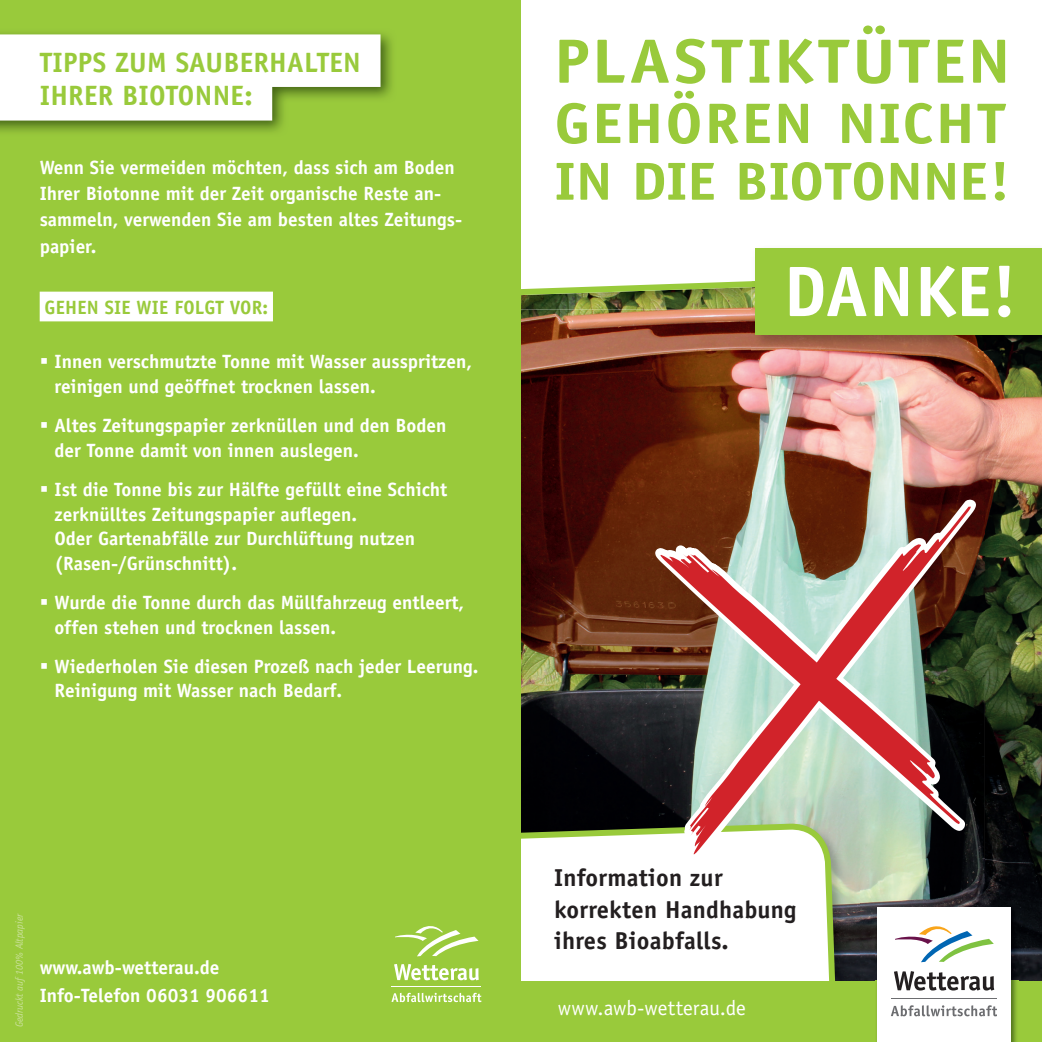
<style>
.page{position:relative;width:1042px;height:1042px;background:#fff}
.page>*{position:absolute;margin:0;border:0;box-sizing:border-box;transform-origin:0 0}
.t1{font:700 71.58px "Officina Sans";letter-spacing:.01em;color:#fff}
.t2{font:700 62.65px "Officina Sans";letter-spacing:.05em;color:#99ca3b;scale:1.1 1}
.t3{font:700 57.23px "Officina Sans";letter-spacing:.025em;color:#99ca3b;scale:1.1 1}
.t4{font:700 53.73px "Officina Sans";letter-spacing:-.005em;color:#99ca3b;scale:1.1 1}
.t5{font:700 28px/33.6px "Officina Sans";letter-spacing:.01em;color:#99ca3b}
.t6{font:700 24.5px/31.5px "Officina Sans";letter-spacing:.01em;color:#231f20}
.t7{font:21px "Officina Sans";color:#fff}
.t8{font:700 19.25px/24.5px "Officina Sans";color:#fff}
.t9{font:700 19.25px "Officina Sans";letter-spacing:.01em;color:#99ca3b}
.t10{font:italic 10.5px "Officina Sans";letter-spacing:-.01em;color:#cae19a}
</style>
<div class="page">
<img style="left:521px;top:297px;width:231px;height:224px">
<img style="left:752px;top:350px;width:232px;height:20px">
<img style="left:984px;top:350px;width:58px;height:631px">
<img style="left:859px;top:949px;width:16px;height:32px">
<svg style="left:521px;top:521px;width:323px;height:460px"></svg>
<svg style="left:521px;top:281px;width:231px;height:16px"></svg>
<img style="left:752px;top:287px;width:290px;height:63px">
<div style="left:755px;top:248px;width:287px;height:87px;background:#99ca3b"></div>
<div style="left:514px;top:981px;width:528px;height:61px;background:#99ca3b"></div>
<img style="left:875px;top:949px;width:143px;height:93px">
<div style="left:876px;top:907px;width:134px;height:135px;background:#fff"></div>
<svg style="left:921px;top:949px;width:48px;height:13px"></svg>
<svg style="left:894px;top:971px;width:100px;height:19px"></svg>
<hr style="left:891px;top:998px;width:105px;height:1px;background:#6c6d70">
<svg style="left:891px;top:1005px;width:105px;height:11px"></svg>
<div style="left:0;top:0;width:521px;height:1042px;background:#99ca3b"></div>
<div style="left:40px;top:292px;width:233px;height:29px;background:#fff"></div>
<img style="left:0;top:33px;width:392px;height:99px">
<div style="left:0;top:34px;width:380px;height:53px;background:#fff"></div>
<div style="left:0;top:68px;width:272px;height:53px;background:#fff"></div>
<svg style="left:395px;top:926px;width:83px;height:30px"></svg>
<svg style="left:394px;top:964px;width:85px;height:16px"></svg>
<hr style="left:391px;top:986px;width:90px;height:1px;background:#fff">
<svg style="left:391px;top:993px;width:90px;height:9px"></svg>
<img style="left:608px;top:370px;width:434px;height:579px">
<img style="left:593px;top:476px;width:449px;height:405px">
<svg style="left:688px;top:504px;width:285px;height:357px"></svg>
<svg style="left:654px;top:550px;width:306px;height:276px;background:#a3887f"></svg>
<h3 class="t5" style="left:40px;top:45px;width:323px">TIPPS ZUM SAUBERHALTEN<br>IHRER BIOTONNE:</h3>
<p class="t8" style="left:40px;top:154px;width:424px;line-height:26.2px">Wenn Sie vermeiden möchten, dass sich am Boden Ihrer Biotonne mit der Zeit organische Reste an&shy;sammeln, verwenden Sie am besten altes Zeitungs&shy;papier.</p>
<p class="t9" style="left:45px;top:295px;width:225px">GEHEN SIE WIE FOLGT VOR:</p>
<p class="t8" style="left:55px;top:349px;width:419px;text-indent:-15px">▪ Innen verschmutzte Tonne mit Wasser ausspritzen, reinigen und geöffnet trocknen lassen.</p>
<p class="t8" style="left:55px;top:413px;width:393px;text-indent:-15px">▪ Altes Zeitungspapier zerknüllen und den Boden der Tonne damit von innen auslegen.</p>
<p class="t8" style="left:55px;top:477px;width:394px;text-indent:-15px">▪ Ist die Tonne bis zur Hälfte gefüllt eine Schicht zerknülltes Zeitungspapier auflegen.<br>Oder Gartenabfälle zur Durchlüftung nutzen (Rasen-/Grünschnitt).</p>
<p class="t8" style="left:55px;top:590px;width:411px;text-indent:-15px">▪ Wurde die Tonne durch das Müllfahrzeug entleert, offen stehen und trocknen lassen.</p>
<p class="t8" style="left:55px;top:654px;width:425px;text-indent:-15px">▪ Wiederholen Sie diesen Prozeß nach jeder Leerung.<br>Reinigung mit Wasser nach Bedarf.</p>
<p class="t10" style="left:13px;top:1027px;width:115px;rotate:-90deg">Gedruckt auf100% Altpapier</p>
<p class="t8" style="left:40px;top:953px;width:232px;line-height:28px">www.awb-wetterau.de<br>Info-Telefon 06031 906611</p>
<h2 class="t2" style="left:554px;top:22px;width:417px">PLASTIKTÜTEN</h2>
<h3 class="t3" style="left:554px;top:88px;width:412px">GEHÖREN NICHT</h3>
<h3 class="t4" style="left:554px;top:148px;width:416px">IN DIE BIOTONNE!</h3>
<h1 class="t1" style="left:783px;top:247px;width:235px">DANKE!</h1>
<p class="t6" style="left:554px;top:862px;width:244px">Information zur korrekten Handhabung ihres Bioabfalls.</p>
<p class="t7" style="left:558px;top:995px;width:190px">www.awb-wetterau.de</p>
</div>
